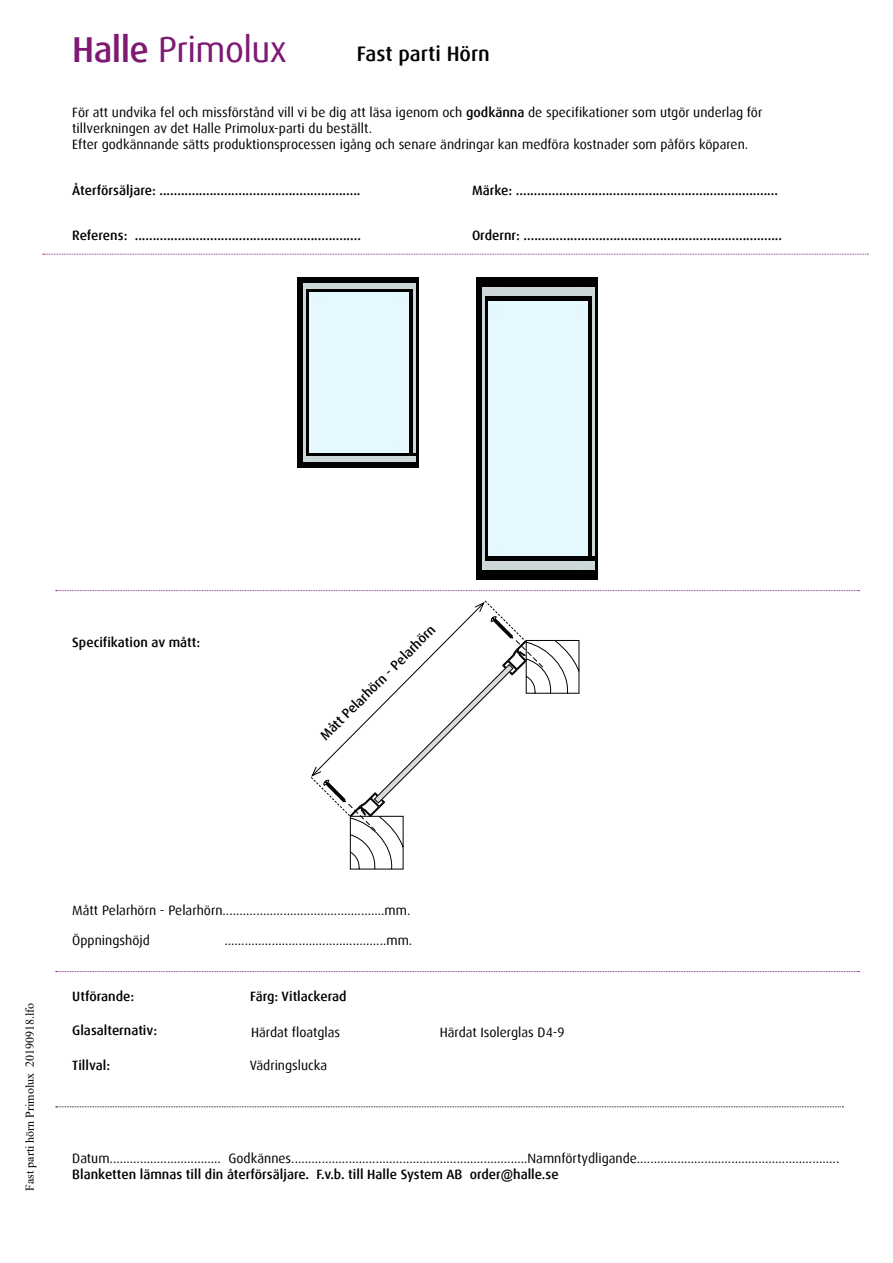
<style>
.page{position:relative;width:893px;height:1263px;background:#fff}
.page>*{position:absolute;margin:0;border:0;box-sizing:border-box;transform-origin:0 0}
.t1{font:36px "Dax";letter-spacing:-.015em;color:#7e1974}
.t2{font:500 21px "Dax";color:#000}
.t3{font:13.5px/16.2px "Dax";color:#000}
.t4{font:500 13.5px "Dax";color:#000}
.t5{font:12px "Times New Roman";color:#000}
.s1{font-weight:500}
</style>
<div class="page">
<svg style="left:56px;top:590px;width:804px;height:1px"></svg>
<svg style="left:43px;top:254px;width:825px;height:1px"></svg>
<svg style="left:56px;top:1106px;width:787px;height:1px"></svg>
<img style="left:476px;top:278px;width:122px;height:302px">
<img style="left:297px;top:278px;width:122px;height:190px">
<svg style="left:56px;top:971px;width:804px;height:1px"></svg>
<svg style="left:311px;top:600px;width:269px;height:270px"></svg>
<h1 class="t1" style="left:72px;top:30px;width:216px"><span class="s1">Halle</span> Primolux</h1>
<h2 class="t2" style="left:357px;top:42px;width:134px">Fast parti Hörn</h2>
<p class="t3" style="left:72px;top:104px;width:692px">För att undvika fel och missförstånd vill vi be dig att läsa igenom och <span class="s1">godkänna</span> de specifikationer som utgör underlag för tillverkningen av det Halle Primolux-parti du beställt.<br>Efter godkännande sätts produktionsprocessen igång och senare ändringar kan medföra kostnader som påförs köparen.</p>
<p class="t4" style="left:72px;top:183px;width:290px">Återförsäljare: ........................................................</p>
<p class="t4" style="left:472px;top:183px;width:308px">Märke: .........................................................................</p>
<p class="t4" style="left:72px;top:228px;width:290px">Referens: ...............................................................</p>
<p class="t4" style="left:472px;top:228px;width:312px">Ordernr: ........................................................................</p>
<p class="t4" style="left:72px;top:635px;width:130px">Specifikation av mått:</p>
<p class="t4" style="left:317px;top:732px;width:158px;rotate:-45deg">Mått Pelarhörn - Pelarhörn</p>
<p class="t5" style="left:21px;top:1191px;width:190px;rotate:-90deg">Fast parti hörn Primolux 20190918.lfo</p>
<p class="t3" style="left:72px;top:903px;width:340px">Mått Pelarhörn - Pelarhörn................................................mm.</p>
<p class="t3" style="left:72px;top:933px;width:79px">Öppningshöjd</p>
<p class="t3" style="left:224px;top:933px;width:189px">................................................mm.</p>
<p class="t4" style="left:72px;top:989px;width:63px">Utförande:</p>
<p class="t4" style="left:72px;top:1023px;width:86px">Glasalternativ:</p>
<p class="t4" style="left:72px;top:1058px;width:39px">Tillval:</p>
<p class="t4" style="left:250px;top:989px;width:98px">Färg: Vitlackerad</p>
<p class="t3" style="left:251px;top:1024px;width:91px">Härdat floatglas</p>
<p class="t3" style="left:440px;top:1024px;width:126px">Härdat Isolerglas D4-9</p>
<p class="t3" style="left:250px;top:1058px;width:79px">Vädringslucka</p>
<p class="t3" style="left:72px;top:1150px;width:769px">Datum................................. Godkännes......................................................................Namnförtydligande............................................................</p>
<p class="t4" style="left:72px;top:1167px;width:488px">Blanketten lämnas till din återförsäljare. F.v.b. till Halle System AB order@halle.se</p>
</div>
